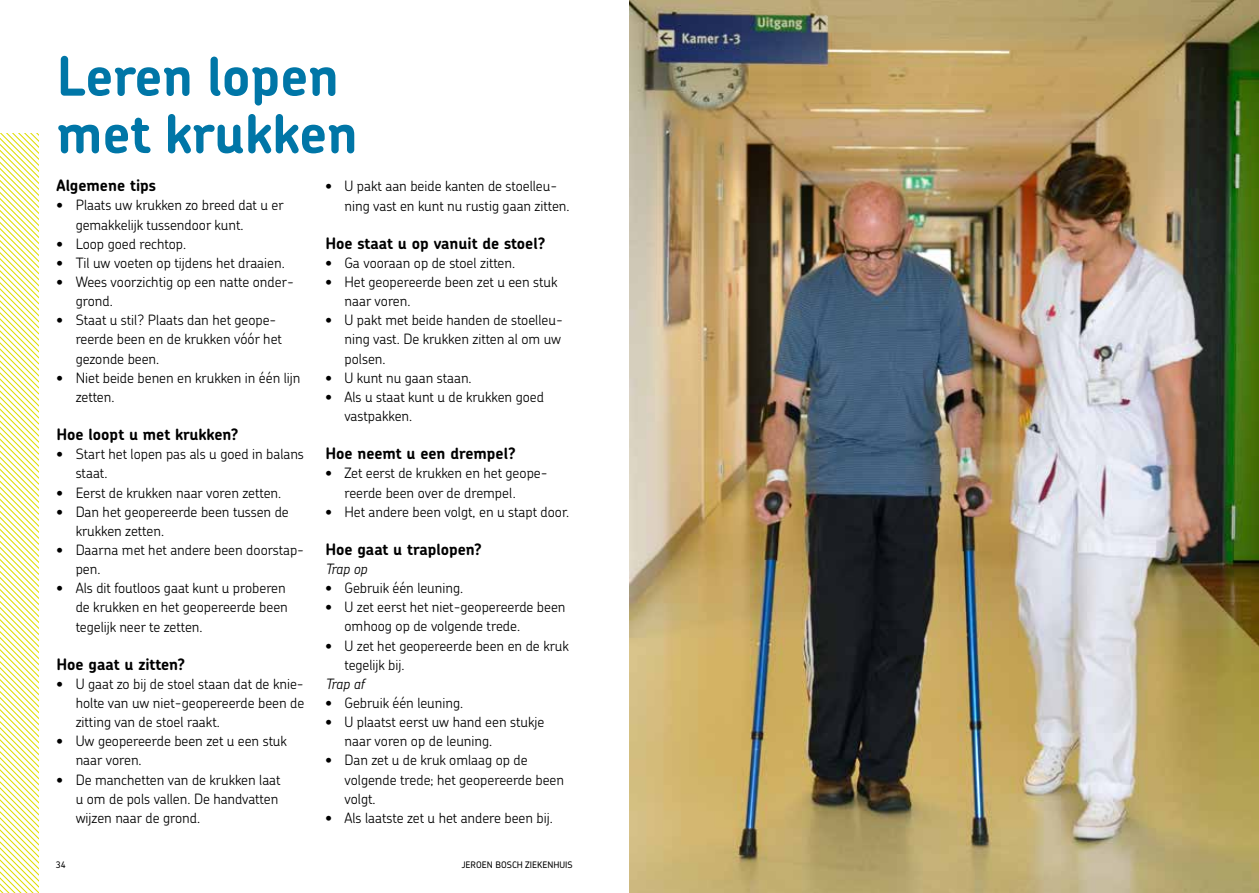
<style>
.page{position:relative;width:1259px;height:893px;background:#fff}
.page>*{position:absolute;margin:0;border:0;box-sizing:border-box;transform-origin:0 0}
.t1{font:700 54px/57.4px "Chevin";color:#0076a7}
.t2{font:700 15.75px "Chevin";color:#000}
.t3{font:300 14.25px/19.2px "Chevin";color:#000}
.t4{font:italic 300 14.25px "Chevin";letter-spacing:-.02em;color:#000}
.t5{font:500 9px "Chevin";color:#000}
</style>
<div class="page">
<svg style="left:0;top:134px;width:39px;height:759px"></svg>
<img style="left:629px;top:0;width:630px;height:893px">
<h1 class="t1" style="left:57px;top:46px;width:303px">Leren lopen met krukken</h1>
<p class="t2" style="left:57px;top:175px;width:101px">Algemene tips</p>
<p class="t3" style="left:76px;top:196px;width:209px;text-indent:-19px">• Plaats uw krukken zo breed dat u er gemakkelijk tussendoor kunt.</p>
<p class="t3" style="left:57px;top:234px;width:131px">• Loop goed rechtop.</p>
<p class="t3" style="left:57px;top:253px;width:230px">• Til uw voeten op tijdens het draaien.</p>
<p class="t3" style="left:76px;top:272px;width:220px;text-indent:-19px">• Wees voorzichtig op een natte onder&shy;grond.</p>
<p class="t3" style="left:76px;top:310px;width:208px;text-indent:-19px">• Staat u stil? Plaats dan het geope&shy;reerde been en de krukken vóór het gezonde been.</p>
<p class="t3" style="left:76px;top:368px;width:226px;text-indent:-19px">• Niet beide benen en krukken in één lijn zetten.</p>
<p class="t2" style="left:57px;top:424px;width:183px">Hoe loopt u met krukken?</p>
<p class="t3" style="left:76px;top:444px;width:230px;text-indent:-19px">• Start het lopen pas als u goed in balans staat.</p>
<p class="t3" style="left:57px;top:483px;width:226px">• Eerst de krukken naar voren zetten.</p>
<p class="t3" style="left:76px;top:502px;width:215px;text-indent:-19px">• Dan het geopereerde been tussen de krukken zetten.</p>
<p class="t3" style="left:76px;top:540px;width:230px;text-indent:-19px">• Daarna met het andere been doorstap&shy;pen.</p>
<p class="t3" style="left:76px;top:578px;width:214px;text-indent:-19px">• Als dit foutloos gaat kunt u proberen de krukken en het geopereerde been tegelijk neer te zetten.</p>
<p class="t2" style="left:57px;top:654px;width:130px">Hoe gaat u zitten?</p>
<p class="t3" style="left:76px;top:674px;width:230px;text-align:justify;text-indent:-19px">• U gaat zo bij de stoel staan dat de knie&shy;holte van uw niet-geopereerde been de zitting van de stoel raakt.</p>
<p class="t3" style="left:76px;top:731px;width:213px;text-indent:-19px">• Uw geopereerde been zet u een stuk naar voren.</p>
<p class="t3" style="left:76px;top:770px;width:206px;text-indent:-19px">• De manchetten van de krukken laat u om de pols vallen. De handvatten wijzen naar de grond.</p>
<p class="t3" style="left:344px;top:176px;width:227px;text-indent:-19px">• U pakt aan beide kanten de stoelleu&shy;ning vast en kunt nu rustig gaan zitten.</p>
<p class="t2" style="left:325px;top:233px;width:222px">Hoe staat u op vanuit de stoel?</p>
<p class="t3" style="left:325px;top:253px;width:191px">• Ga vooraan op de stoel zitten.</p>
<p class="t3" style="left:344px;top:272px;width:214px;text-indent:-19px">• Het geopereerde been zet u een stuk naar voren.</p>
<p class="t3" style="left:344px;top:310px;width:220px;text-align:justify;text-indent:-19px">• U pakt met beide handen de stoelleu&shy;ning vast. De krukken zitten al om uw polsen.</p>
<p class="t3" style="left:325px;top:368px;width:148px">• U kunt nu gaan staan.</p>
<p class="t3" style="left:344px;top:387px;width:201px;text-indent:-19px">• Als u staat kunt u de krukken goed vastpakken.</p>
<p class="t2" style="left:325px;top:443px;width:192px">Hoe neemt u een drempel?</p>
<p class="t3" style="left:344px;top:463px;width:205px;text-indent:-19px">• Zet eerst de krukken en het geope&shy;reerde been over de drempel.</p>
<p class="t3" style="left:325px;top:502px;width:245px">• Het andere been volgt, en u stapt door.</p>
<p class="t2" style="left:325px;top:539px;width:158px">Hoe gaat u traplopen?</p>
<p class="t4" style="left:325px;top:560px;width:44px">Trap op</p>
<p class="t3" style="left:325px;top:578px;width:139px">• Gebruik één leuning.</p>
<p class="t3" style="left:344px;top:597px;width:222px;text-indent:-19px">• U zet eerst het niet-geopereerde been omhoog op de volgende trede.</p>
<p class="t3" style="left:344px;top:636px;width:226px;text-indent:-19px">• U zet het geopereerde been en de kruk tegelijk bij.</p>
<p class="t4" style="left:325px;top:675px;width:41px">Trap af</p>
<p class="t3" style="left:325px;top:693px;width:139px">• Gebruik één leuning.</p>
<p class="t3" style="left:344px;top:712px;width:201px;text-indent:-19px">• U plaatst eerst uw hand een stukje naar voren op de leuning.</p>
<p class="t3" style="left:344px;top:750px;width:221px;text-indent:-19px">• Dan zet u de kruk omlaag op de volgende trede; het geopereerde been volgt.</p>
<p class="t3" style="left:325px;top:808px;width:229px">• Als laatste zet u het andere been bij.</p>
<p class="t5" style="left:56px;top:859px;width:12px">34</p>
<p class="t5" style="left:462px;top:859px;width:112px">JEROEN BOSCH ZIEKENHUIS</p>
</div>
